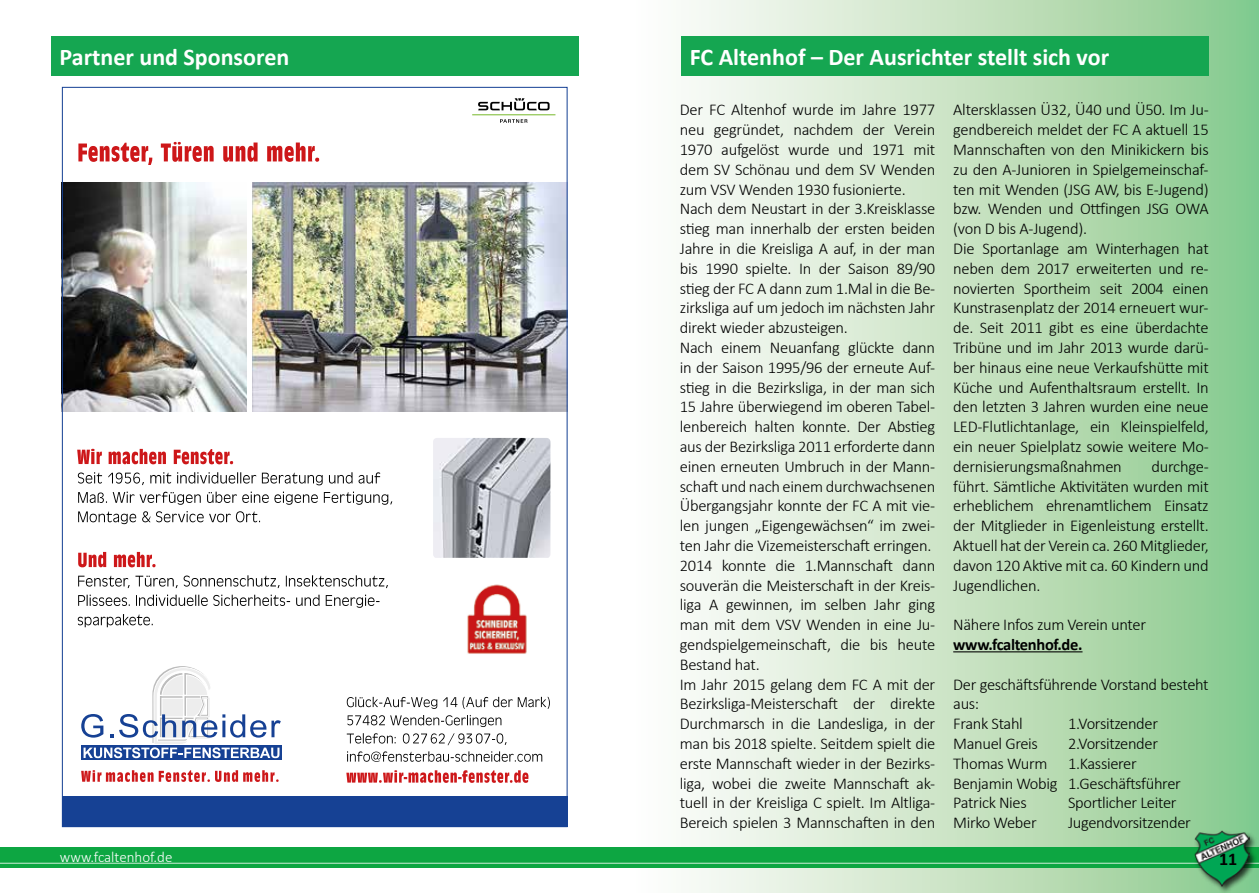
<style>
.page{position:relative;width:1259px;height:893px;background:#fff}
.page>*{position:absolute;margin:0;border:0;box-sizing:border-box;transform-origin:0 0}
.t1{font:700 24px "Calibri";color:#fff}
.t2{font:700 18px "Calibri";color:#000}
.t3{font:300 16.5px/19.8px "Calibri";letter-spacing:-.015em;color:#000}
.t4{font:700 16.5px "Calibri";letter-spacing:-.02em;color:#000}
.t5{font:300 15px "Calibri";color:#fff}
</style>
<div class="page">
<div style="left:630px;top:0;width:629px;height:893px;background:linear-gradient(to right,#fff,#8bc98d)"></div>
<div style="left:0;top:848px;width:1259px;height:20px;background:#0da642"></div>
<hr style="left:0;top:863px;width:1259px;height:1px;background:#fff">
<div style="left:1193px;top:829px;width:64px;height:64px;background:#000;opacity:.75"></div>
<img style="left:1194px;top:830px;width:55px;height:57px">
<div style="left:51px;top:36px;width:527px;height:40px;background:#15a651"></div>
<img style="left:252px;top:182px;width:313px;height:229px">
<img style="left:64px;top:182px;width:182px;height:229px">
<svg style="left:478px;top:98px;width:71px;height:12px"></svg>
<hr style="left:472px;top:115px;width:83px;height:1px;background:#76b82a">
<svg style="left:500px;top:119px;width:27px;height:4px"></svg>
<div style="left:81px;top:746px;width:200px;height:14px;background:#164194"></div>
<svg style="left:81px;top:666px;width:200px;height:92px"></svg>
<svg style="left:81px;top:770px;width:198px;height:12px"></svg>
<svg style="left:346px;top:770px;width:182px;height:13px"></svg>
<svg style="left:347px;top:751px;width:195px;height:11px"></svg>
<svg style="left:347px;top:733px;width:159px;height:12px"></svg>
<svg style="left:347px;top:715px;width:154px;height:12px"></svg>
<svg style="left:347px;top:697px;width:203px;height:12px"></svg>
<div style="left:62px;top:797px;width:505px;height:30px;background:#164194"></div>
<svg style="left:78px;top:142px;width:241px;height:23px"></svg>
<svg style="left:78px;top:614px;width:75px;height:13px"></svg>
<svg style="left:78px;top:595px;width:301px;height:13px"></svg>
<svg style="left:78px;top:575px;width:310px;height:13px"></svg>
<svg style="left:78px;top:552px;width:77px;height:15px"></svg>
<svg style="left:78px;top:511px;width:182px;height:13px"></svg>
<svg style="left:78px;top:492px;width:314px;height:13px"></svg>
<svg style="left:78px;top:472px;width:302px;height:13px"></svg>
<svg style="left:77px;top:449px;width:156px;height:15px"></svg>
<img style="left:467px;top:584px;width:60px;height:70px">
<img style="left:433px;top:438px;width:117px;height:120px">
<div style="left:681px;top:36px;width:527px;height:40px;background:#15a651"></div>
<hr style="left:953px;top:651px;width:129px;height:1px;background:#000">
<h1 class="t1" style="left:60px;top:40px;width:231px">Partner und Sponsoren</h1>
<h1 class="t1" style="left:690px;top:40px;width:421px">FC Altenhof – Der Ausrichter stellt sich vor</h1>
<p class="t3" style="left:680px;top:100px;width:257px">Der FC Altenhof wurde im Jahre 1977 neu gegründet, nachdem der Verein 1970 aufgelöst wurde und 1971 mit dem SV Schönau und dem SV Wenden zum VSV Wenden 1930 fusionierte.<br>Nach dem Neustart in der 3.Kreisklasse stieg man innerhalb der ersten beiden Jahre in die Kreisliga A auf, in der man bis 1990 spielte. In der Saison 89/90 stieg der FC A dann zum 1.Mal in die Be&shy;zirksliga auf um jedoch im nächsten Jahr direkt wieder abzusteigen.<br>Nach einem Neuanfang glückte dann in der Saison 1995/96 der erneute Auf&shy;stieg in die Bezirksliga, in der man sich 15 Jahre überwiegend im oberen Tabel&shy;lenbereich halten konnte. Der Abstieg aus der Bezirksliga 2011 erforderte dann einen erneuten Umbruch in der Mann&shy;schaft und nach einem durchwachsenen Übergangsjahr konnte der FC A mit vie&shy;len jungen „Eigengewächsen“ im zwei&shy;ten Jahr die Vizemeisterschaft erringen.<br>2014 konnte die 1.Mannschaft dann souverän die Meisterschaft in der Kreis&shy;liga A gewinnen, im selben Jahr ging man mit dem VSV Wenden in eine Ju&shy;gendspielgemeinschaft, die bis heute Bestand hat.<br>Im Jahr 2015 gelang dem FC A mit der Bezirksliga-Meisterschaft der direkte Durchmarsch in die Landesliga, in der man bis 2018 spielte. Seitdem spielt die erste Mannschaft wieder in der Bezirks&shy;liga, wobei die zweite Mannschaft ak&shy;tuell in der Kreisliga C spielt. Im Altliga-Bereich spielen 3 Mannschaften in den</p>
<p class="t3" style="left:953px;top:100px;width:257px">Altersklassen Ü32, Ü40 und Ü50. Im Ju&shy;gendbereich meldet der FC A aktuell 15<br>Mannschaften von den Minikickern bis zu den A-Junioren in Spielgemeinschaf&shy;ten mit Wenden (JSG AW, bis E-Jugend) bzw. Wenden und Ottfingen JSG OWA (von D bis A-Jugend).<br>Die Sportanlage am Winterhagen hat neben dem 2017 erweiterten und re&shy;novierten Sportheim seit 2004 einen Kunstrasenplatz der 2014 erneuert wur&shy;de. Seit 2011 gibt es eine überdachte Tribüne und im Jahr 2013 wurde darü&shy;ber hinaus eine neue Verkaufshütte mit Küche und Aufenthaltsraum erstellt. In den letzten 3 Jahren wurden eine neue LED-Flutlichtanlage, ein Kleinspielfeld, ein neuer Spielplatz sowie weitere Mo&shy;dernisierungsmaßnahmen</p>
<p class="t3" style="left:953px;top:456px;width:257px;text-align:justify;text-indent:198px">durchge&shy;führt. Sämtliche Aktivitäten wurden mit erheblichem ehrenamtlichem Einsatz der Mitglieder in Eigenleistung erstellt.<br>Aktuell hat der Verein ca. 260 Mitglieder, davon 120 Aktive mit ca. 60 Kindern und Jugendlichen.</p>
<p class="t3" style="left:953px;top:615px;width:194px">Nähere Infos zum Verein unter</p>
<p class="t4" style="left:953px;top:633px;width:131px">www.fcaltenhof.de.</p>
<p class="t3" style="left:953px;top:674px;width:257px">Der geschäftsführende Vorstand besteht aus:<br>Frank Stahl</p>
<p class="t3" style="left:1068px;top:714px;width:91px">1.Vorsitzender</p>
<p class="t3" style="left:953px;top:733px;width:86px">Manuel Greis</p>
<p class="t3" style="left:1068px;top:733px;width:91px">2.Vorsitzender</p>
<p class="t3" style="left:953px;top:753px;width:96px">Thomas Wurm</p>
<p class="t3" style="left:953px;top:753px;width:229px;text-indent:115px">1.Kassierer<br>Benjamin Wobig 1.Geschäftsführer<br>Patrick Nies</p>
<p class="t3" style="left:1068px;top:793px;width:110px">Sportlicher Leiter</p>
<p class="t3" style="left:953px;top:813px;width:85px">Mirko Weber</p>
<p class="t3" style="left:1068px;top:813px;width:124px">Jugendvorsitzender</p>
<p class="t5" style="left:60px;top:848px;width:114px">www.fcaltenhof.de</p>
<p class="t2" style="left:1219px;top:847px;width:20px">11</p>
</div>
